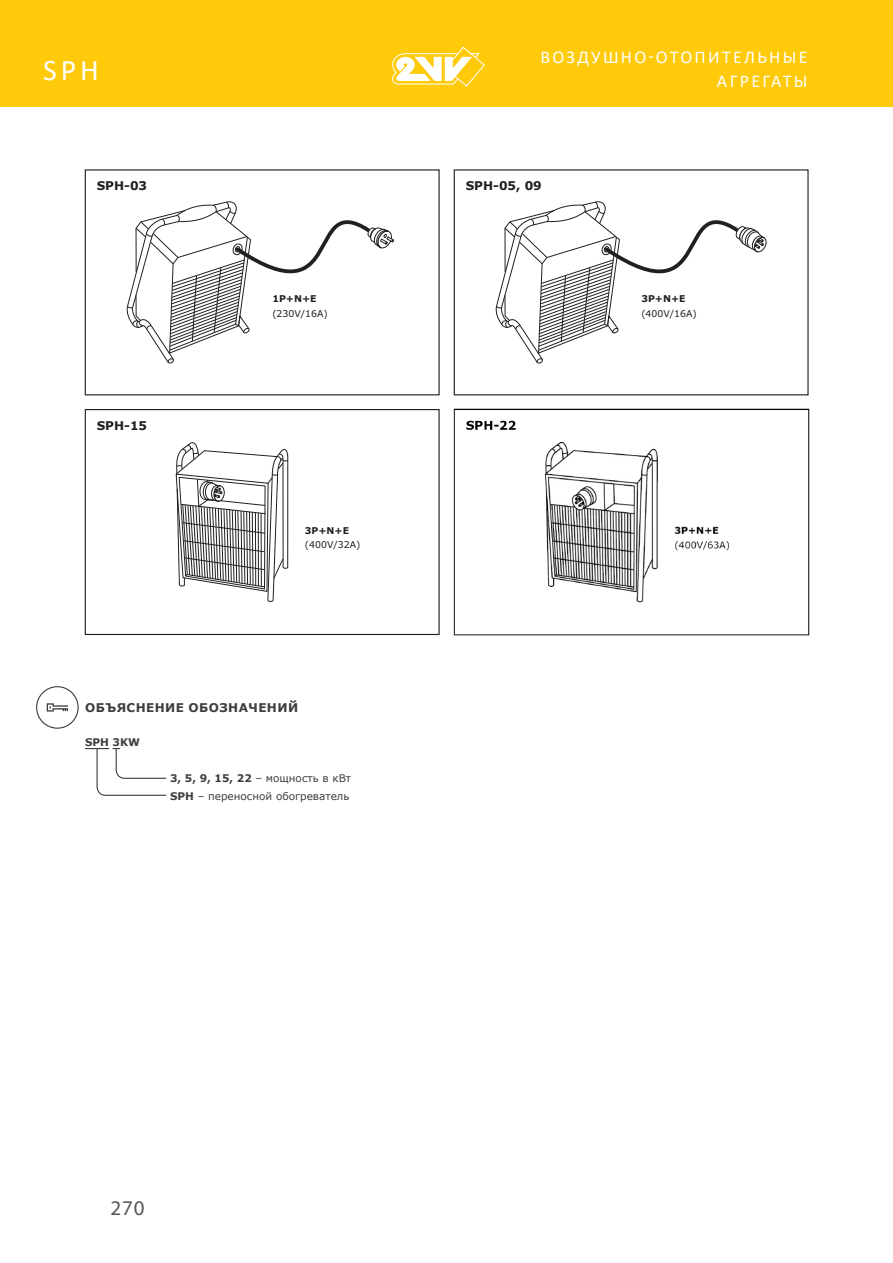
<style>
.page{position:relative;width:893px;height:1263px;background:#fff}
.page>*{position:absolute;margin:0;border:0;box-sizing:border-box;transform-origin:0 0}
.t1{font:30px "Calibri";color:#fff}
.t2{font:21px "Myriad Pro";color:#57585a}
.t3{font:18px/24px "Calibri";letter-spacing:.13em;color:#fff;text-align:right}
.t4{font:700 12.15px "Verdana";color:#231f20}
.Titulek_TM{font:700 12px "Verdana";letter-spacing:.035em;color:#3e3e3f}
.t5{font:10.5px "Verdana";color:#3e3e3f}
.t6{font:700 10.5px "Verdana";color:#3e3e3f}
.t7{font:9.45px/14.7px "Verdana";color:#231f20}
.s1{font-weight:700}
</style>
<div class="page">
<div style="left:0;top:0;width:893px;height:106px;background:#feca0a"></div>
<svg style="left:392px;top:46px;width:93px;height:41px"></svg>
<svg style="left:36px;top:686px;width:43px;height:43px"></svg>
<div style="left:85px;top:409px;width:355px;height:226px;border:1px solid #231f20"></div>
<svg style="left:495px;top:201px;width:272px;height:163px"></svg>
<svg style="left:126px;top:201px;width:268px;height:163px"></svg>
<svg style="left:175px;top:442px;width:114px;height:193px"></svg>
<img style="left:453px;top:408px;width:357px;height:228px">
<svg style="left:85px;top:748px;width:82px;height:48px"></svg>
<h1 class="t1" style="left:43px;top:49px;width:57px">SPH</h1>
<h3 class="t3" style="left:540px;top:44px;width:269px">ВОЗДУШНО-ОТОПИТЕЛЬНЫЕ<br>АГРЕГАТЫ</h3>
<p class="t4" style="left:97px;top:177px;width:52px">SPH-03</p>
<p class="t4" style="left:466px;top:177px;width:78px">SPH-05, 09</p>
<p class="t4" style="left:97px;top:417px;width:52px">SPH-15</p>
<p class="t7" style="left:272px;top:291px;width:57px"><span class="s1">1P+N+E </span>(230V/16A)</p>
<p class="t7" style="left:305px;top:523px;width:57px"><span class="s1">3P+N+E </span>(400V/32A)</p>
<p class="Titulek_TM" style="left:85px;top:699px;width:214px">ОБЪЯСНЕНИЕ ОБОЗНАЧЕНИЙ</p>
<p class="t6" style="left:85px;top:734px;width:56px">SPH 3KW</p>
<p class="t5" style="left:170px;top:770px;width:182px"><span class="s1">3, 5, 9, 15, 22</span> – мощность в кВт</p>
<p class="t5" style="left:170px;top:788px;width:181px"><span class="s1">SPH</span> – переносной обогреватель</p>
<p class="t7" style="left:305px;top:777px;width:57px">(400V/63A)</p>
<p class="t7" style="left:641px;top:291px;width:57px"><span class="s1">3P+N+E </span>(400V/16A)</p>
<h2 class="t2" style="left:111px;top:1195px;width:35px">270</h2>
</div>
